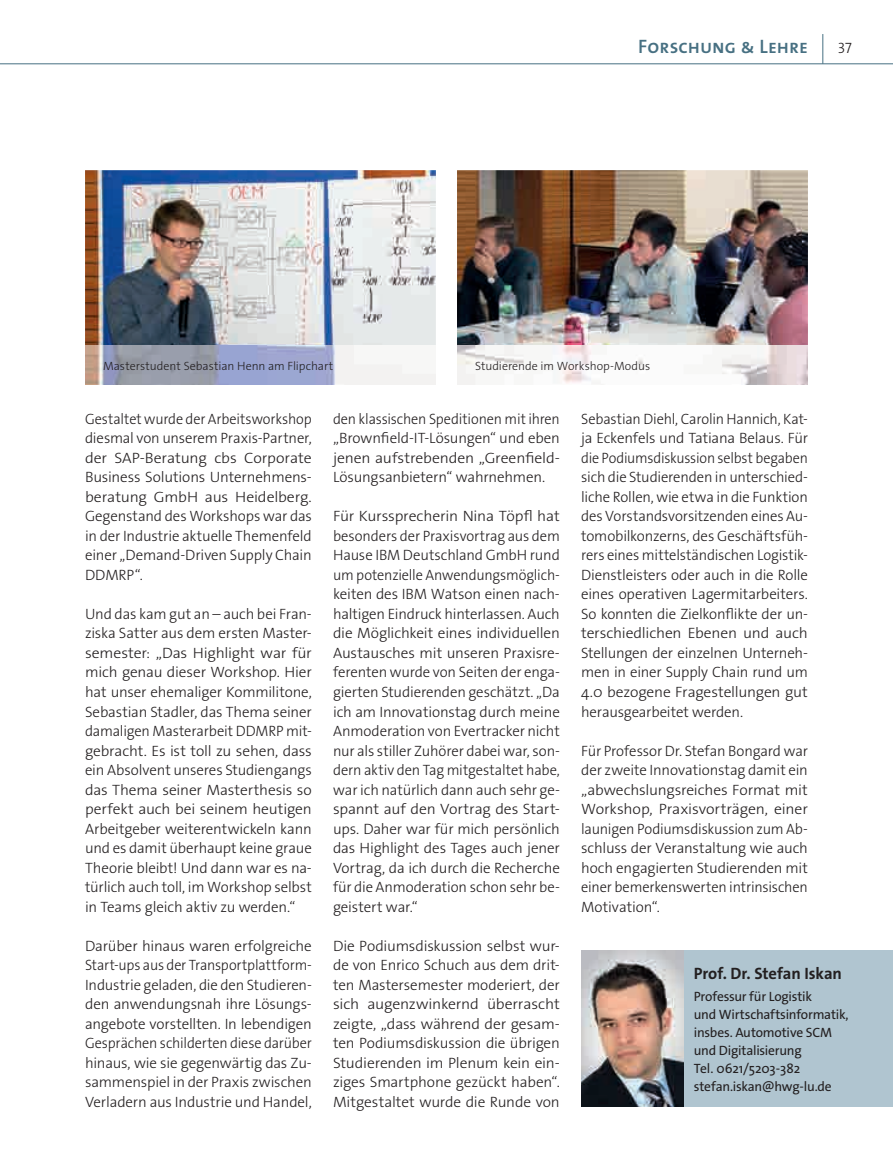
<style>
.page{position:relative;width:893px;height:1170px;background:#fff}
.page>*{position:absolute;margin:0;border:0;box-sizing:border-box;transform-origin:0 0}
.t1{font:600 19.5px "The Sans Os F";letter-spacing:.005em;color:#477082}
.t2{font:700 16.5px "The Sans Os F";letter-spacing:-.005em;color:#231f20}
.t3{font:300 15px/19.5px "The Sans Os F";letter-spacing:-.01em;color:#231f20;text-align:justify}
.t4{font:300 15px/19.5px "The Sans Os F";letter-spacing:-.01em;color:#231f20;text-align:justify;scale:1.04 1}
.t5{font:300 15px/19.5px "The Sans Os F";letter-spacing:-.01em;color:#231f20;text-align:justify;scale:.96 1}
.t6{font:300 15px/19.5px "The Sans Os F";letter-spacing:-.01em;color:#231f20;text-align:justify;scale:.95 1}
.t7{font:13.5px/18px "The Sans Os F";letter-spacing:-.015em;color:#231f20}
.t8{font:300 12px "The Sans Os F";color:#231f20}
</style>
<div class="page">
<div style="left:683px;top:950px;width:210px;height:156px;background:#b0c5d0"></div>
<img style="left:581px;top:950px;width:102px;height:156px">
<img style="left:457px;top:170px;width:351px;height:176px">
<img style="left:85px;top:170px;width:351px;height:176px">
<img style="left:85px;top:346px;width:351px;height:39px">
<img style="left:457px;top:346px;width:351px;height:39px">
<hr style="left:822px;top:34px;width:1px;height:30px;background:#477082">
<hr style="left:0;top:63px;width:893px;height:1px;background:#477082">
<h1 class="t1" style="left:638px;top:34px;width:171px">Forschung &amp; Lehre</h1>
<p class="t3" style="left:838px;top:38px;width:16px">37</p>
<p class="t8" style="left:103px;top:358px;width:232px">Masterstudent Sebastian Henn am Flipchart</p>
<p class="t8" style="left:475px;top:358px;width:176px">Studierende im Workshop-Modus</p>
<p class="t6" style="left:85px;top:409px;width:240px">Gestaltet wurde der Arbeitsworkshop diesmal von unserem Praxis-Partner, der SAP-Beratung cbs Corporate Business Solutions Unternehmens&shy;beratung GmbH aus Heidelberg.<br>Gegenstand des Workshops war das in der Industrie aktuelle Themenfeld einer „Demand-Driven Supply Chain DDMRP“.</p>
<p class="t3" style="left:85px;top:604px;width:228px">Und das kam gut an – auch bei Fran&shy;ziska Satter aus dem ersten Master&shy;semester: „Das Highlight war für mich genau dieser Workshop. Hier hat unser ehemaliger Kommilitone, Sebastian Stadler, das Thema seiner damaligen Masterarbeit DDMRP mit&shy;gebracht. Es ist toll zu sehen, dass ein Absolvent unseres Studiengangs das Thema seiner Masterthesis so perfekt auch bei seinem heutigen Arbeitgeber weiterentwickeln kann und es damit überhaupt keine graue Theorie bleibt! Und dann war es na&shy;türlich auch toll, im Workshop selbst in Teams gleich aktiv zu werden.“</p>
<p class="t3" style="left:85px;top:935px;width:228px">Darüber hinaus waren erfolgreiche Start-ups aus der Transportplattform-Industrie geladen, die den Studieren&shy;den anwendungsnah ihre Lösungs&shy;angebote vorstellten. In lebendigen Gesprächen schilderten diese darüber hinaus, wie sie gegenwärtig das Zu&shy;sammenspiel in der Praxis zwischen Verladern aus Industrie und Handel,</p>
<p class="t6" style="left:333px;top:409px;width:240px">den klassischen Speditionen mit ihren „Brownfield-IT-Lösungen“ und eben jenen aufstrebenden „Greenfield-Lösungsanbietern“ wahrnehmen.</p>
<p class="t4" style="left:333px;top:506px;width:220px">Für Kurssprecherin Nina Töpfl hat besonders der Praxisvortrag aus dem Hause IBM Deutschland GmbH rund um potenzielle Anwendungsmöglich&shy;keiten des IBM Watson einen nach&shy;haltigen Eindruck hinterlassen. Auch die Möglichkeit eines individuellen Austausches mit unseren Praxisre&shy;ferenten wurde von Seiten der enga&shy;gierten Studierenden geschätzt. „Da ich am Innovationstag durch meine Anmoderation von Evertracker nicht nur als stiller Zuhörer dabei war, son&shy;dern aktiv den Tag mitgestaltet habe, war ich natürlich dann auch sehr ge&shy;spannt auf den Vortrag des Start&shy;ups. Daher war für mich persönlich das Highlight des Tages auch jener Vortrag, da ich durch die Recherche für die Anmoderation schon sehr be&shy;geistert war.“</p>
<p class="t3" style="left:333px;top:935px;width:228px">Die Podiumsdiskussion selbst wur&shy;de von Enrico Schuch aus dem drit&shy;ten Mastersemester moderiert, der sich augenzwinkernd überrascht zeigte, „dass während der gesam&shy;ten Podiumsdiskussion die übrigen Studierenden im Plenum kein ein&shy;ziges Smartphone gezückt haben“.<br>Mitgestaltet wurde die Runde von</p>
<p class="t5" style="left:581px;top:409px;width:238px">Sebastian Diehl, Carolin Hannich, Kat&shy;ja Eckenfels und Tatiana Belaus. Für die Podiumsdiskussion selbst begaben sich die Studierenden in unterschied&shy;liche Rollen, wie etwa in die Funktion des Vorstandsvorsitzenden eines Au&shy;tomobilkonzerns, des Geschäftsfüh&shy;rers eines mittelständischen Logistik-Dienstleisters oder auch in die Rolle eines operativen Lagermitarbeiters.<br>So konnten die Zielkonflikte der un&shy;terschiedlichen Ebenen und auch Stellungen der einzelnen Unterneh&shy;men in einer Supply Chain rund um 4.0 bezogene Frage stellungen gut herausgearbeitet werden.</p>
<p class="t3" style="left:581px;top:740px;width:228px">Für Professor Dr. Stefan Bongard war der zweite Innovationstag damit ein „abwechslungsreiches Format mit Workshop, Praxisvorträgen, einer launigen Podiumsdiskussion zum Ab&shy;schluss der Veranstaltung wie auch hoch engagierten Studierenden mit einer bemerkenswerten intrinsischen Motivation“.</p>
<p class="t2" style="left:694px;top:962px;width:150px">Prof. Dr. Stefan Iskan</p>
<p class="t7" style="left:694px;top:987px;width:156px">Professur für Logistik<br>und Wirtschafts informatik, insbes. Automotive SCM und Digitalisierung<br>Tel. 0621/5203-382 stefan.iskan@hwg-lu.de</p>
</div>
